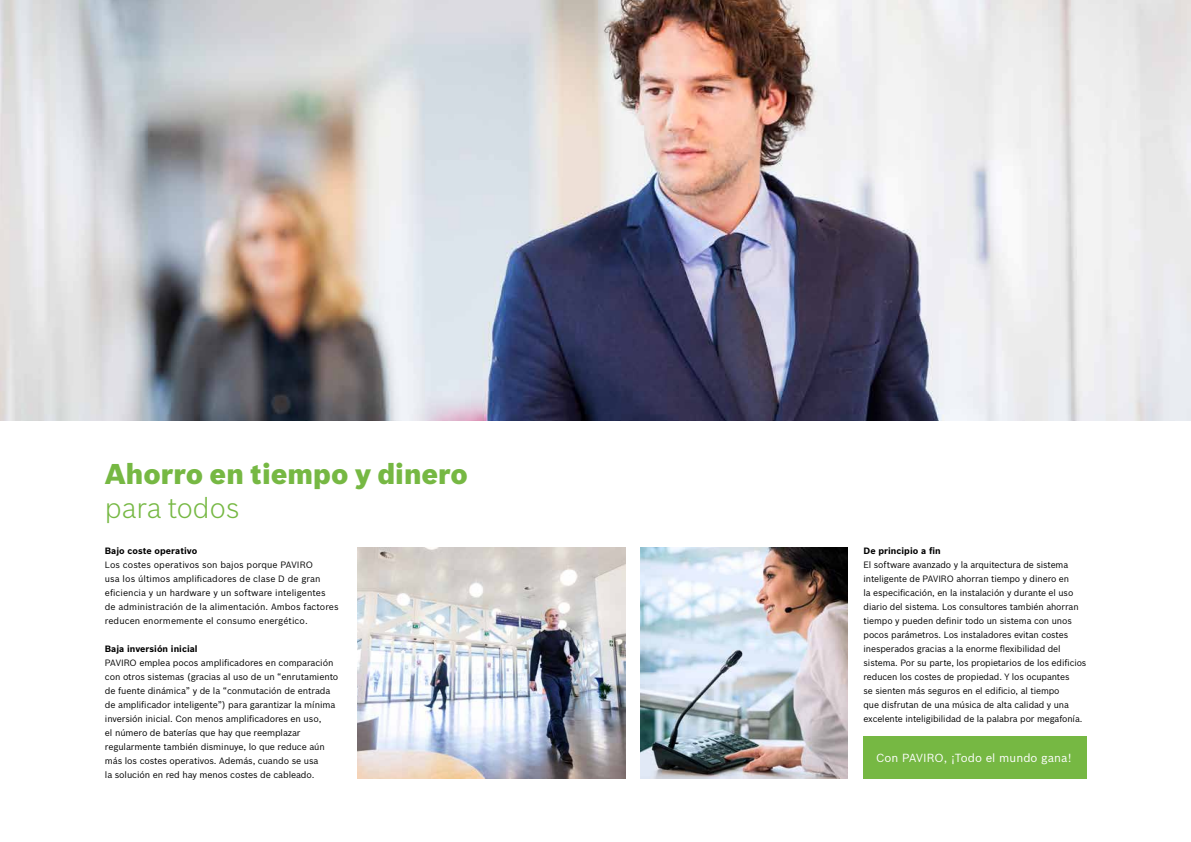
<style>
.page{position:relative;width:1191px;height:842px;background:#fff}
.page>*{position:absolute;margin:0;border:0;box-sizing:border-box;transform-origin:0 0}
.t1{font:900 28px "Bosch Sans";color:#76b843}
.t2{font:300 28px "Bosch Sans";color:#76b843}
.t3{font:11.5px "Bosch Sans";letter-spacing:.005em;color:#fff}
.t4{font:9px/14px "Bosch Sans";letter-spacing:-.01em;color:#000}
.t5{font:700 9px "Bosch Sans";letter-spacing:.005em;color:#000}
</style>
<div class="page">
<img style="left:0;top:0;width:1191px;height:421px">
<img style="left:357px;top:547px;width:268px;height:232px">
<img style="left:640px;top:547px;width:207px;height:232px">
<div style="left:863px;top:737px;width:223px;height:42px;background:#76b843"></div>
<h1 class="t1" style="left:105px;top:453px;width:364px">Ahorro en tiempo y dinero</h1>
<h1 class="t2" style="left:105px;top:488px;width:136px">para todos</h1>
<p class="t5" style="left:105px;top:544px;width:94px">Bajo coste operativo</p>
<p class="t4" style="left:105px;top:557px;width:235px">Los costes operativos son bajos porque PAVIRO<br>usa los últimos amplificadores de clase D de gran eficiencia y un hardware y un software inteligentes de administración de la alimentación. Ambos factores reducen enormemente el consumo energético.</p>
<p class="t5" style="left:105px;top:642px;width:94px">Baja inversión inicial</p>
<p class="t4" style="left:105px;top:655px;width:235px">PAVIRO emplea pocos amplificadores en comparación con otros sistemas (gracias al uso de un “enrutamiento de fuente dinámica” y de la “conmutación de entrada de amplificador inteligente”) para garantizar la mínima inversión inicial. Con menos amplificadores en uso,<br>el número de baterías que hay que reemplazar regularmente también disminuye, lo que reduce aún más los costes operativos. Además, cuando se usa<br>la solución en red hay menos costes de cableado.</p>
<p class="t5" style="left:863px;top:544px;width:79px">De principio a fin</p>
<p class="t4" style="left:863px;top:557px;width:224px">El software avanzado y la arquitectura de sistema inteligente de PAVIRO ahorran tiempo y dinero en<br>la especificación, en la instalación y durante el uso diario del sistema. Los consultores también ahorran tiempo y pueden definir todo un sistema con unos pocos parámetros. Los instaladores evitan costes inesperados gracias a la enorme flexibilidad del sistema. Por su parte, los propietarios de los edificios reducen los costes de propiedad. Y los ocupantes<br>se sienten más seguros en el edificio, al tiempo<br>que disfrutan de una música de alta calidad y una excelente inteligibilidad de la palabra por megafonía.</p>
<p class="t3" style="left:876px;top:749px;width:197px">Con PAVIRO, ¡Todo el mundo gana!</p>
</div>
